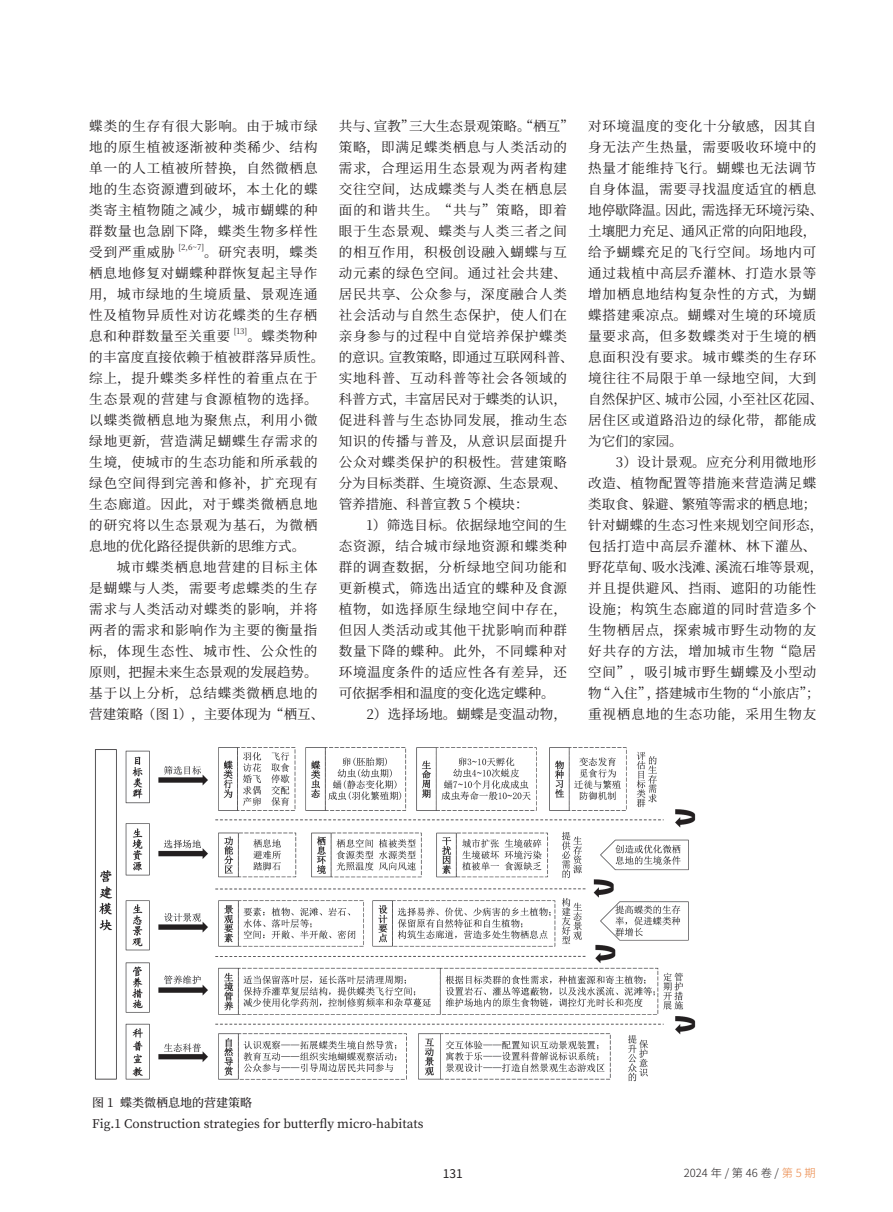
<style>
.page{position:relative;width:893px;height:1212px;background:#fff}
.page>*{position:absolute;margin:0;border:0;box-sizing:border-box;transform-origin:0 0}
.t1{font:13.5px/21px "Source Han Serif SC";letter-spacing:.065em;color:#231f20}
.t2{font:13.5px "Source Han Serif SC";color:#231f20}
.t3{font:13.5px "Source Han Serif SC";letter-spacing:.03em;color:#231f20}
.t4{font:13.5px "Source Han Serif SC";letter-spacing:.025em;color:#231f20}
.t5{font:500 12px/21.3px "Source Han Serif CN";color:#231f20}
.t6{font:12px "Source Han Sans SC";color:#231f20}
.t7{font:300 11.25px "Source Han Sans SC";letter-spacing:.25em;color:#231f20}
.t8{font:7.8px "Source Han Serif SC";color:#231f20}
.s1{color:#ea8543}
</style>
<div class="page">
<img style="left:95px;top:747px;width:601px;height:335px">
<p class="t1" style="left:89px;top:116px;width:230px;text-align:justify">蝶类的生存有很大影响。由于城市绿地的原生植被逐渐被种类稀少、结构单一的人工植被所替换，自然微栖息地的生态资源遭到破坏，本土化的蝶类寄主植物随之减少，城市蝴蝶的种群数量也急剧下降，蝶类生物多样性受到严重威胁</p>
<p class="t8" style="left:178px;top:243px;width:27px">[2,6~7]</p>
<p class="t1" style="left:89px;top:242px;width:230px;text-align:justify;text-indent:115px">。研究表明，蝶类栖息地修复对蝴蝶种群恢复起主导作用，城市绿地的生境质量、景观连通性及植物异质性对访花蝶类的生存栖息和种群数量至关重要</p>
<p class="t8" style="left:234px;top:327px;width:15px">[13]</p>
<p class="t1" style="left:89px;top:326px;width:236px;text-indent:158px">。蝶类物种的丰富度直接依赖于植被群落异质性。综上，提升蝶类多样性的着重点在于生态景观的营建与食源植物的选择。以蝶类微栖息地为聚焦点，利用小微绿地更新，营造满足蝴蝶生存需求的生境，使城市的生态功能和所承载的绿色空间得到完善和修补，扩充现有生态廊道。因此，对于蝶类微栖息地的研究将以生态景观为基石，为微栖息地的优化路径提供新的思维方式。</p>
<p class="t1" style="left:89px;top:557px;width:236px;text-indent:28px">城市蝶类栖息地营建的目标主体是蝴蝶与人类，需要考虑蝶类的生存需求与人类活动对蝶类的影响，并将两者的需求和影响作为主要的衡量指标，体现生态性、城市性、公众性的原则，把握未来生态景观的发展趋势。基于以上分析，总结蝶类微栖息地的营建策略（图 1），主要体现为“栖互、</p>
<p class="t1" style="left:339px;top:116px;width:236px">共与、宣教”三大生态景观策略。“栖互”策略，即满足蝶类栖息与人类活动的需求，合理运用生态景观为两者构建交往空间，达成蝶类与人类在栖息层面的和谐共生。“共与”策略，即着眼于生态景观、蝶类与人类三者之间的相互作用，积极创设融入蝴蝶与互动元素的绿色空间。通过社会共建、居民共享、公众参与，深度融合人类社会活动与自然生态保护，使人们在亲身参与的过程中自觉培养保护蝶类的意识。宣教策略，即通过互联网科普、实地科普、互动科普等社会各领域的科普方式，丰富居民对于蝶类的认识，促进科普与生态协同发展，推动生态知识的传播与普及，从意识层面提升公众对蝶类保护的积极性。营建策略分为目标类群、生境资源、生态景观、管养措施、科普宣教 5 个模块：</p>
<p class="t3" style="left:366px;top:518px;width:202px">1）筛选目标。依据绿地空间的生</p>
<p class="t1" style="left:339px;top:536px;width:230px">态资源，结合城市绿地资源和蝶类种</p>
<p class="t1" style="left:339px;top:557px;width:230px">群的调查数据，分析绿地空间功能和</p>
<p class="t1" style="left:339px;top:578px;width:230px">更新模式，筛选出适宜的蝶种及食源</p>
<p class="t1" style="left:339px;top:599px;width:230px">植物，如选择原生绿地空间中存在，</p>
<p class="t1" style="left:339px;top:620px;width:230px">但因人类活动或其他干扰影响而种群</p>
<p class="t1" style="left:339px;top:641px;width:230px">数量下降的蝶种。此外，不同蝶种对</p>
<p class="t1" style="left:339px;top:662px;width:230px">环境温度条件的适应性各有差异，还</p>
<p class="t2" style="left:339px;top:686px;width:218px">可依据季相和温度的变化选定蝶种。</p>
<p class="t4" style="left:366px;top:707px;width:202px">2）选择场地。蝴蝶是变温动物，</p>
<p class="t1" style="left:588px;top:116px;width:236px">对环境温度的变化十分敏感，因其自身无法产生热量，需要吸收环境中的热量才能维持飞行。蝴蝶也无法调节自身体温，需要寻找温度适宜的栖息地停歇降温。因此，需选择无环境污染、土壤肥力充足、通风正常的向阳地段，给予蝴蝶充足的飞行空间。场地内可通过栽植中高层乔灌林、打造水景等增加栖息地结构复杂性的方式，为蝴蝶搭建乘凉点。蝴蝶对生境的环境质量要求高，但多数蝶类对于生境的栖息面积没有要求。城市蝶类的生存环境往往不局限于单一绿地空间，大到自然保护区、城市公园，小至社区花园、居住区或道路沿边的绿化带，都能成为它们的家园。</p>
<p class="t1" style="left:588px;top:452px;width:236px;text-indent:28px">3）设计景观。应充分利用微地形改造、植物配置等措施来营造满足蝶类取食、躲避、繁殖等需求的栖息地；针对蝴蝶的生态习性来规划空间形态，包括打造中高层乔灌林、林下灌丛、野花草甸、吸水浅滩、溪流石堆等景观，并且提供避风、挡雨、遮阳的功能性设施；构筑生态廊道的同时营造多个生物栖居点，探索城市野生动物的友好共存的方法，增加城市生物“隐居空间”，吸引城市野生蝴蝶及小型动物“入住”，搭建城市生物的“小旅店”；重视栖息地的生态功能，采用生物友</p>
<p class="t5" style="left:92px;top:1092px;width:333px">图 1 蝶类微栖息地的营建策略<br>Fig.1 Construction strategies for butterfly micro-habitats</p>
<p class="t6" style="left:443px;top:1167px;width:21px">131</p>
<p class="t7" style="left:684px;top:1167px;width:133px">2024年/ 第46卷 /<span class="s1">第5期</span></p>
</div>
